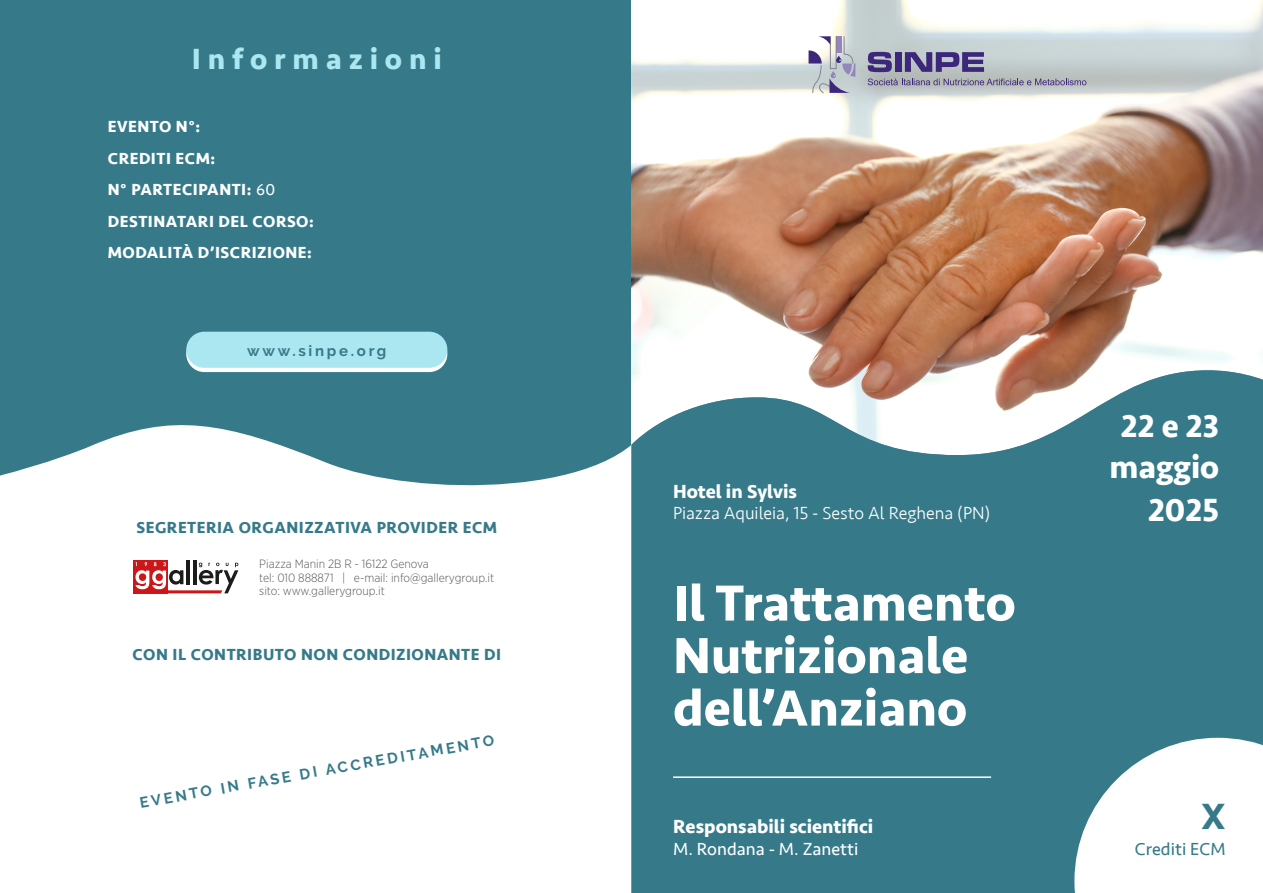
<style>
.page{position:relative;width:1263px;height:893px;background:#fff}
.page>*{position:absolute;margin:0;border:0;box-sizing:border-box;transform-origin:0 0}
.t1{font:700 52.5px/52.5px "Seravek";color:#fff}
.t2{font:700 37.5px "Seravek";color:#367a8a}
.t3{font:700 33px/40.5px "Seravek";color:#fff;text-align:center}
.t4{font:700 30px "Seravek";letter-spacing:.23em;color:#abe7f1}
.t5{font:700 19.5px "Seravek";color:#fff}
.t6{font:300 18px "Seravek";color:#fff}
.t7{font:18px "Seravek";color:#fff}
.t8{font:18px "Seravek";color:#367a8a}
.t9{font:700 16.5px/31.5px "Seravek";letter-spacing:.03em;color:#fff}
.t10{font:700 16.5px "Seravek";letter-spacing:.03em;color:#367a8a}
.t11{font:700 15px "Raleway";letter-spacing:.18em;color:#367a8a}
.t12{font:300 12px/13.5px "Gotham Narrow";color:#575756}
.s1{font-weight:400}
</style>
<div class="page">
<div style="left:0;top:0;width:631px;height:486px;background:#367a8a"></div>
<img style="left:631px;top:0;width:632px;height:370px">
<svg style="left:631px;top:370px;width:632px;height:523px;fill:#367a8a"></svg>
<div style="left:186px;top:336px;width:261px;height:36px;background:#fff;border-radius:18px"></div>
<div style="left:186px;top:332px;width:261px;height:36px;background:#abe7f1;border-radius:18px"></div>
<svg style="left:868px;top:52px;width:24px;height:20px"></svg>
<div style="left:895px;top:52px;width:6px;height:20px;background:#3d277b"></div>
<svg style="left:905px;top:52px;width:79px;height:20px"></svg>
<svg style="left:868px;top:79px;width:218px;height:6px"></svg>
<svg style="left:808px;top:36px;width:47px;height:57px"></svg>
<hr style="left:673px;top:776px;width:318px;height:2px;background:#fff">
<div style="left:134px;top:560px;width:34px;height:33px;background:#cc171a"></div>
<hr style="left:187px;top:560px;width:3px;height:24px;background:#1c1c1c">
<hr style="left:193px;top:560px;width:3px;height:24px;background:#1c1c1c">
<svg style="left:135px;top:562px;width:103px;height:31px"></svg>
<svg style="left:1074px;top:738px;width:189px;height:155px"></svg>
<h3 class="t4" style="left:192px;top:35px;width:252px">Informazioni</h3>
<h3 class="t9" style="left:108px;top:111px;width:207px">EVENTO N°:<br>CREDITI ECM:<br>N° PARTECIPANTI: <span class="s1">60<br></span>DESTINATARI DEL CORSO:<br>MODALITÀ D’ISCRIZIONE:</h3>
<p class="t11" style="left:247px;top:342px;width:141px">www.sinpe.org</p>
<h3 class="t10" style="left:137px;top:515px;width:362px">SEGRETERIA ORGANIZZATIVA PROVIDER ECM</h3>
<p class="t12" style="left:259px;top:557px;width:236px">Piazza Manin 2B R - 16122 Genova<br>tel: 010 888871 | e-mail: info@gallerygroup.it sito: www.gallerygroup.it</p>
<h3 class="t10" style="left:132px;top:641px;width:370px">CON IL CONTRIBUTO NON CONDIZIONANTE DI</h3>
<p class="t11" style="left:138px;top:794px;width:361px;rotate:-10deg">EVENTO IN FASE DI ACCREDITAMENTO</p>
<h3 class="t5" style="left:673px;top:476px;width:125px">Hotel in Sylvis</h3>
<h3 class="t6" style="left:673px;top:503px;width:319px">Piazza Aquileia, 15 - Sesto Al Reghena (PN)</h3>
<h1 class="t1" style="left:673px;top:576px;width:344px">Il Trattamento<br>Nutrizionale dell’Anziano</h1>
<h3 class="t5" style="left:673px;top:811px;width:202px">Responsabili scientifici</h3>
<h3 class="t7" style="left:673px;top:835px;width:187px">M. Rondana - M. Zanetti</h3>
<h3 class="t3" style="left:1109px;top:405px;width:111px">22 e 23 maggio</h3>
<h3 class="t3" style="left:1148px;top:489px;width:73px">2025</h3>
<h2 class="t2" style="left:1201px;top:787px;width:26px">X</h2>
<h3 class="t8" style="left:1135px;top:835px;width:92px">Crediti ECM</h3>
</div>
